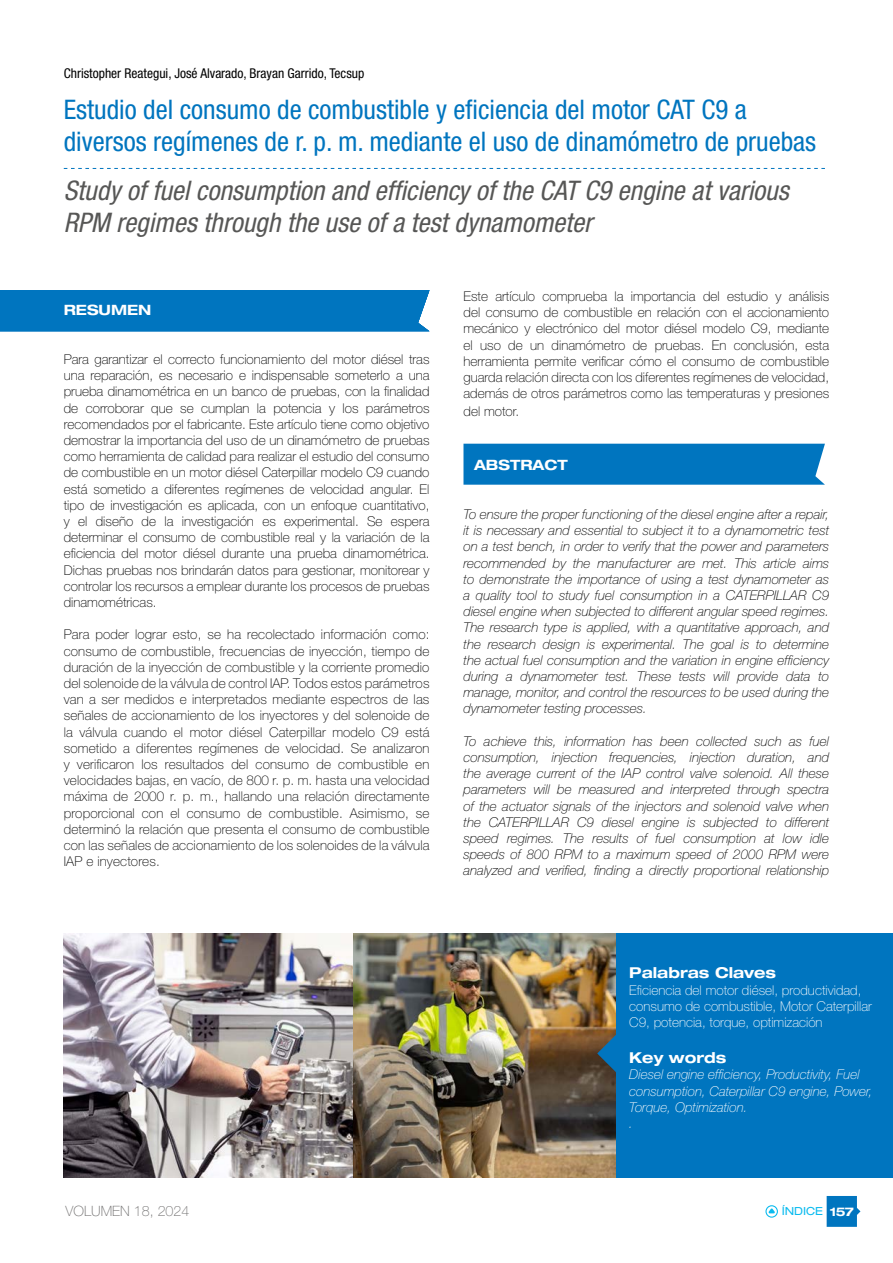
<style>
.page{position:relative;width:893px;height:1263px;background:#fff}
.page>*{position:absolute;margin:0;border:0;box-sizing:border-box;transform-origin:0 0}
.t1{font:condensed 27px/32.4px "Helvetica Neue LT Std";color:#0075bf}
.t2{font:italic condensed 27px/32.4px "Helvetica Neue LT Std";color:#575756}
.t3{font:700 expanded 15px "Helvetica Neue LT Std";color:#fff}
.t4{font:700 expanded 14.25px "Helvetica Neue LT Std";color:#fff}
.t5{font:100 14.25px "Helvetica Neue LT Std";color:#706f6f}
.t6{font:100 13.5px/16.2px "Helvetica Neue LT Std";color:#000;text-align:justify}
.t7{font:italic 100 13.5px/16.2px "Helvetica Neue LT Std";color:#000;text-align:justify}
.t8{font:100 13.5px/16.2px "Helvetica Neue LT Std";color:#fff}
.t9{font:italic 100 13.5px/16.2px "Helvetica Neue LT Std";color:#fff}
.t10{font:condensed 13.5px "Helvetica Neue LT Std";color:#000}
.t11{font:expanded 11.1px "Helvetica Neue LT Std";color:#0bbbef}
.s1{font-weight:700;font-size:12px;color:#fff}
</style>
<div class="page">
<svg style="left:765px;top:1205px;width:13px;height:13px"></svg>
<svg style="left:827px;top:1196px;width:33px;height:31px"></svg>
<div style="left:463px;top:444px;width:362px;height:41px;background:#0075bf"></div>
<img style="left:353px;top:934px;width:263px;height:244px">
<img style="left:64px;top:934px;width:289px;height:244px">
<div style="left:0;top:290px;width:429px;height:41px;background:#0075bf"></div>
<svg style="left:64px;top:168px;width:761px;height:1px"></svg>
<div style="left:616px;top:934px;width:277px;height:244px;background:#0075bf"></div>
<svg style="left:597px;top:1033px;width:19px;height:41px"></svg>
<p class="t10" style="left:64px;top:65px;width:302px">Christopher Reategui, José Alvarado, Brayan Garrido, Tecsup</p>
<h1 class="t1" style="left:64px;top:93px;width:754px">Estudio del consumo de combustible y eficiencia del motor CAT C9 a diversos regímenes de r. p. m. mediante el uso de dinamómetro de pruebas</h1>
<h1 class="t2" style="left:64px;top:174px;width:726px">Study of fuel consumption and efficiency of the CAT C9 engine at various<br>RPM regimes through the use of a test dynamometer</h1>
<p class="t4" style="left:64px;top:301px;width:89px">RESUMEN</p>
<p class="t6" style="left:64px;top:351px;width:367px">Para garantizar el correcto funcionamiento del motor diésel tras una reparación, es necesario e indispensable someterlo a una prueba dinamométrica en un banco de pruebas, con la finalidad de corroborar que se cumplan la potencia y los parámetros recomendados por el fabricante. Este artículo tiene como objetivo demostrar la importancia del uso de un dinamómetro de pruebas como herramienta de calidad para realizar el estudio del consumo de combustible en un motor diésel Caterpillar modelo C9 cuando está sometido a diferentes regímenes de velocidad angular. El tipo de investigación es aplicada, con un enfoque cuantitativo, y el diseño de la investigación es experimental. Se espera determinar el consumo de combustible real y la variación de la eficiencia del motor diésel durante una prueba dinamométrica.<br>Dichas pruebas nos brindarán datos para gestionar, monitorear y controlar los recursos a emplear durante los procesos de pruebas dinamométricas.</p>
<p class="t6" style="left:64px;top:626px;width:367px">Para poder lograr esto, se ha recolectado información como: consumo de combustible, frecuencias de inyección, tiempo de duración de la inyección de combustible y la corriente promedio del solenoide de la válvula de control IAP. Todos estos parámetros van a ser medidos e interpretados mediante espectros de las señales de accionamiento de los inyectores y del solenoide de la válvula cuando el motor diésel Caterpillar modelo C9 está sometido a diferentes regímenes de velocidad. Se analizaron y verificaron los resultados del consumo de combustible en velocidades bajas, en vacío, de 800 r. p. m. hasta una velocidad máxima de 2000 r. p. m., hallando una relación directamente proporcional con el consumo de combustible. Asimismo, se determinó la relación que presenta el consumo de combustible con las señales de accionamiento de los solenoides de la válvula IAP e inyectores.</p>
<p class="t6" style="left:463px;top:288px;width:367px">Este artículo comprueba la importancia del estudio y análisis del consumo de combustible en relación con el accionamiento mecánico y electrónico del motor diésel modelo C9, mediante el uso de un dinamómetro de pruebas. En conclusión, esta herramienta permite verificar cómo el consumo de combustible guarda relación directa con los diferentes regímenes de velocidad, además de otros parámetros como las temperaturas y presiones</p>
<p class="t6" style="left:463px;top:403px;width:57px">del motor.</p>
<p class="t4" style="left:474px;top:456px;width:95px">ABSTRACT</p>
<p class="t7" style="left:463px;top:506px;width:367px">To ensure the proper functioning of the diesel engine after a repair, it is necessary and essential to subject it to a dynamometric test on a test bench, in order to verify that the power and parameters recommended by the manufacturer are met. This article aims to demonstrate the importance of using a test dynamometer as a quality tool to study fuel consumption in a CATERPILLAR C9 diesel engine when subjected to different angular speed regimes.<br>The research type is applied, with a quantitative approach, and the research design is experimental. The goal is to determine the actual fuel consumption and the variation in engine efficiency during a dynamometer test. These tests will provide data to manage, monitor, and control the resources to be used during the dynamometer testing processes.</p>
<p class="t7" style="left:463px;top:733px;width:367px">To achieve this, information has been collected such as fuel consumption, injection frequencies, injection duration, and the average current of the IAP control valve solenoid. All these parameters will be measured and interpreted through spectra of the actuator signals of the injectors and solenoid valve when the CATERPILLAR C9 diesel engine is subjected to different speed regimes. The results of fuel consumption at low idle speeds of 800 RPM to a maximum speed of 2000 RPM were analyzed and verified, finding a directly proportional relationship</p>
<p class="t3" style="left:629px;top:964px;width:148px">Palabras Claves</p>
<p class="t8" style="left:629px;top:982px;width:244px">Eficiencia del motor diésel, productividad, consumo de combustible, Motor Caterpillar<br>C9, potencia, torque, optimización</p>
<p class="t3" style="left:629px;top:1048px;width:99px">Key words</p>
<p class="t9" style="left:629px;top:1066px;width:245px">Diesel engine efficiency, Productivity, Fuel consumption, Caterpillar C9 engine, Power,<br>Torque, Optimization.<br>.</p>
<p class="t5" style="left:66px;top:1203px;width:125px">VOLUMEN 18, 2024</p>
<p class="t11" style="left:782px;top:1205px;width:74px">ÍNDICE <span class="s1">157</span></p>
</div>
